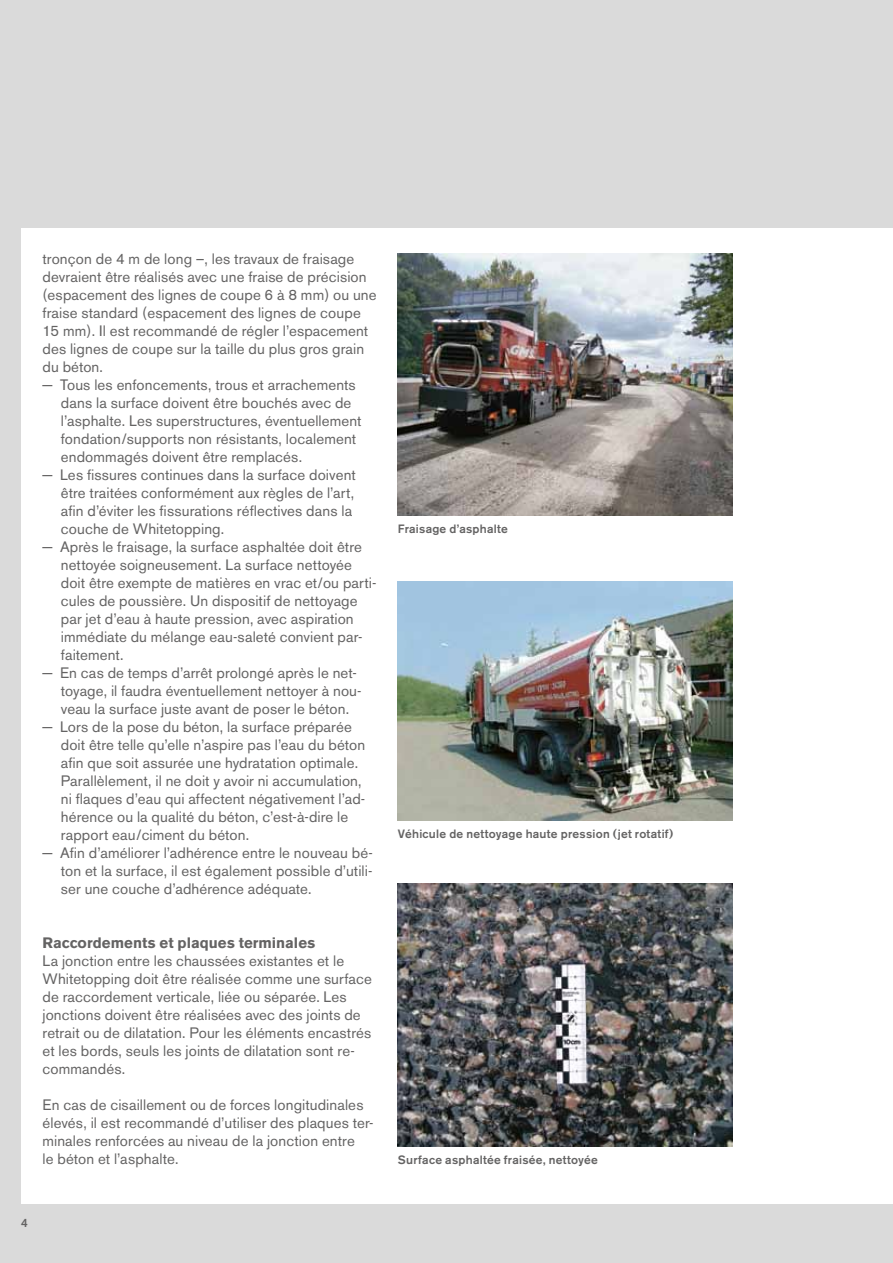
<style>
.page{position:relative;width:893px;height:1263px;background:#dadada}
.page>*{position:absolute;margin:0;border:0;box-sizing:border-box;transform-origin:0 0}
.t1{font:15px/18px "Akzidenz Grotesk BE";letter-spacing:.01em;color:#646363}
.t2{font:700 15px "Akzidenz Grotesk BE";letter-spacing:.005em;color:#646363}
.t3{font:500 12px "Akzidenz Grotesk BE";letter-spacing:.02em;color:#646363}
</style>
<div class="page">
<div style="left:21px;top:228px;width:872px;height:975px;background:#fff"></div>
<img style="left:398px;top:253px;width:334px;height:263px">
<img style="left:398px;top:884px;width:334px;height:262px">
<img style="left:398px;top:582px;width:334px;height:239px">
<p class="t1" style="left:43px;top:250px;width:313px">tronçon de 4 m de long –, les travaux de fraisage</p>
<p class="t1" style="left:43px;top:268px;width:326px">devraient être réalisés avec une fraise de précision</p>
<p class="t1" style="left:43px;top:286px;width:336px">(espacement des lignes de coupe 6 à 8 mm) ou une</p>
<p class="t1" style="left:43px;top:304px;width:320px">fraise standard (espacement des lignes de coupe</p>
<p class="t1" style="left:43px;top:322px;width:327px">15 mm). Il est recommandé de régler l’espacement</p>
<p class="t1" style="left:43px;top:340px;width:323px">des lignes de coupe sur la taille du plus gros grain</p>
<p class="t1" style="left:43px;top:358px;width:62px">du béton.</p>
<p class="t1" style="left:43px;top:376px;width:315px">− Tous les enfoncements, trous et arrachements</p>
<p class="t1" style="left:61px;top:394px;width:292px">dans la surface doivent être bouchés avec de</p>
<p class="t1" style="left:61px;top:412px;width:302px">l’asphalte. Les superstructures, éventuellement</p>
<p class="t1" style="left:61px;top:430px;width:297px">fondation/supports non résistants, localement</p>
<p class="t1" style="left:61px;top:448px;width:243px">endommagés doivent être remplacés.</p>
<p class="t1" style="left:43px;top:466px;width:315px">− Les fissures continues dans la surface doivent</p>
<p class="t1" style="left:61px;top:484px;width:295px">être traitées conformément aux règles de l’art,</p>
<p class="t1" style="left:61px;top:502px;width:293px">afin d’éviter les fissurations réflectives dans la</p>
<p class="t1" style="left:61px;top:520px;width:165px">couche de Whitetopping.</p>
<p class="t1" style="left:43px;top:538px;width:321px">− Après le fraisage, la surface asphaltée doit être</p>
<p class="t1" style="left:61px;top:556px;width:293px">nettoyée soigneusement. La surface nettoyée</p>
<p class="t1" style="left:61px;top:574px;width:317px">doit être exempte de matières en vrac et/ou parti-</p>
<p class="t1" style="left:61px;top:592px;width:298px">cules de poussière. Un dispositif de nettoyage</p>
<p class="t1" style="left:61px;top:610px;width:294px">par jet d’eau à haute pression, avec aspiration</p>
<p class="t1" style="left:61px;top:628px;width:303px">immédiate du mélange eau-saleté convient par-</p>
<p class="t1" style="left:61px;top:646px;width:64px">faitement.</p>
<p class="t1" style="left:43px;top:664px;width:316px">− En cas de temps d’arrêt prolongé après le net-</p>
<p class="t1" style="left:61px;top:682px;width:302px">toyage, il faudra éventuellement nettoyer à nou-</p>
<p class="t1" style="left:61px;top:700px;width:290px">veau la surface juste avant de poser le béton.</p>
<p class="t1" style="left:43px;top:718px;width:311px">− Lors de la pose du béton, la surface préparée</p>
<p class="t1" style="left:61px;top:736px;width:306px">doit être telle qu’elle n’aspire pas l’eau du béton</p>
<p class="t1" style="left:61px;top:754px;width:299px">afin que soit assurée une hydratation optimale.</p>
<p class="t1" style="left:61px;top:772px;width:302px">Parallèlement, il ne doit y avoir ni accumulation,</p>
<p class="t1" style="left:61px;top:790px;width:306px">ni flaques d’eau qui affectent négativement l’ad-</p>
<p class="t1" style="left:61px;top:808px;width:289px">hérence ou la qualité du béton, c’est-à-dire le</p>
<p class="t1" style="left:61px;top:826px;width:190px">rapport eau/ciment du béton.</p>
<p class="t1" style="left:43px;top:844px;width:332px">− Afin d’améliorer l’adhérence entre le nouveau bé-</p>
<p class="t1" style="left:61px;top:862px;width:313px">ton et la surface, il est également possible d’utili-</p>
<p class="t1" style="left:61px;top:880px;width:252px">ser une couche d’adhérence adéquate.</p>
<p class="t2" style="left:43px;top:934px;width:274px">Raccordements et plaques terminales</p>
<p class="t1" style="left:43px;top:952px;width:331px">La jonction entre les chaussées existantes et le Whitetopping doit être réalisée comme une surface de raccordement verticale, liée ou séparée. Les jonctions doivent être réalisées avec des joints de retrait ou de dilatation. Pour les éléments encastrés et les bords, seuls les joints de dilatation sont re&shy;commandés.</p>
<p class="t1" style="left:43px;top:1096px;width:333px">En cas de cisaillement ou de forces longitudinales élevés, il est recommandé d’utiliser des plaques ter&shy;minales renforcées au niveau de la jonction entre<br>le béton et l’asphalte.</p>
<p class="t3" style="left:21px;top:1215px;width:8px">4</p>
<p class="t3" style="left:398px;top:522px;width:111px">Fraisage d’asphalte</p>
<p class="t3" style="left:398px;top:827px;width:277px">Véhicule de nettoyage haute pression (jet rotatif)</p>
<p class="t3" style="left:398px;top:1152px;width:201px">Surface asphaltée fraisée, nettoyée</p>
</div>
